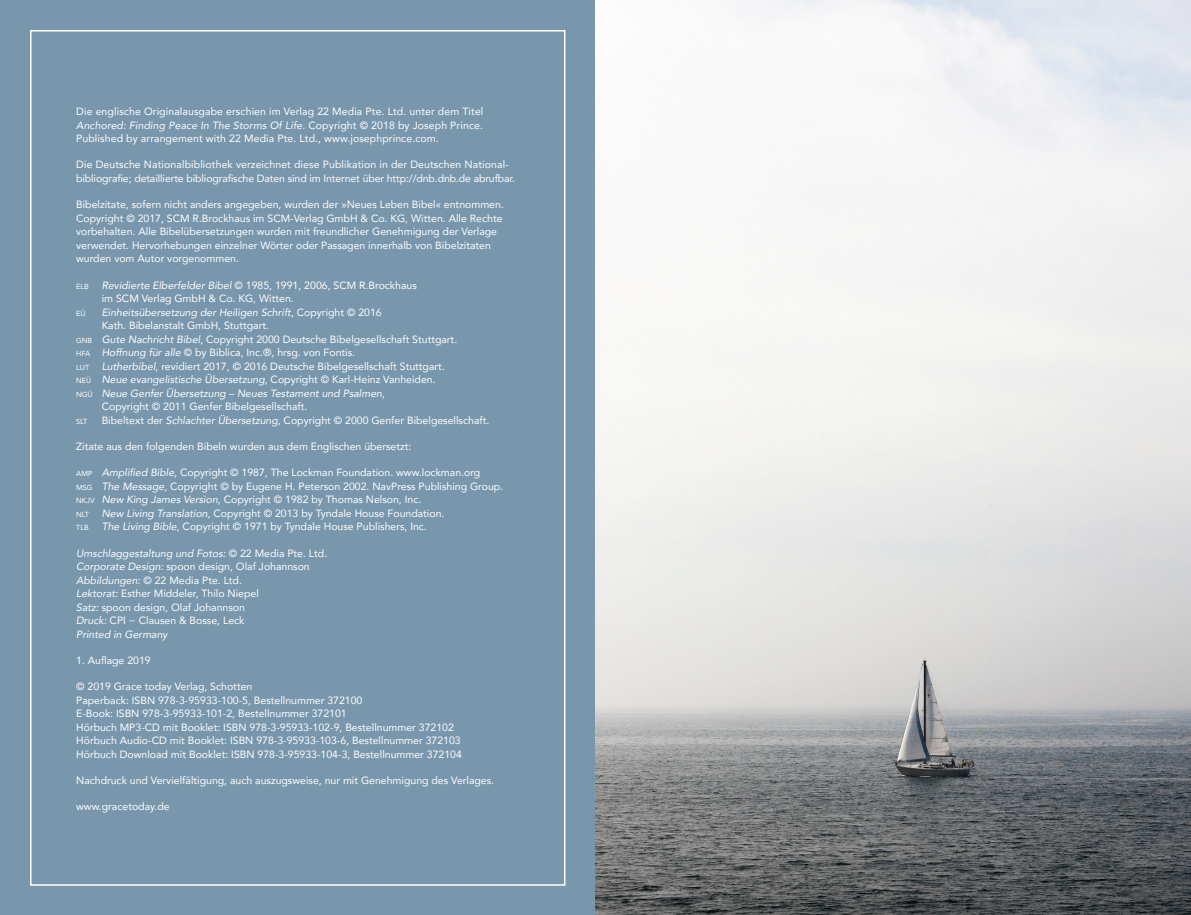
<style>
.page{position:relative;width:1191px;height:915px;background:#fff}
.page>*{position:absolute;margin:0;border:0;box-sizing:border-box;transform-origin:0 0}
.t1{font:10.5px/13.5px "Avenir";color:#fff}
.t2{font:italic 10.5px "Avenir";color:#fff}
.t3{font:7.35px "Avenir";color:#fff}
.s1{font-style:italic}
.s2{font-size:7.35px}
.s3{font-style:normal}
.s4{font-style:normal;font-size:7.35px}
</style>
<div class="page">
<div style="left:0;top:0;width:595px;height:914px;background:#7997ac"></div>
<img style="left:595px;top:0;width:596px;height:914px">
<p class="t1" style="left:76px;top:104px;width:409px;text-align:justify">Die englische Originalausgabe erschien im Verlag 22 Media Pte. Ltd. unter dem Titel <span class="s1">Anchored: Finding Peace In The Storms Of Life.</span> Copyright © 2018 by Joseph Prince.<br>Published by arrangement with 22 Media Pte. Ltd., www.josephprince.com.</p>
<p class="t1" style="left:76px;top:158px;width:440px">Die Deutsche Nationalbibliothek verzeichnet diese Publikation in der Deutschen National&shy;bibliografie; detaillierte bibliografische Daten sind im Internet über http://dnb.dnb.de abrufbar.</p>
<p class="t1" style="left:76px;top:197px;width:429px">Bibelzitate, sofern nicht anders angegeben, wurden der »Neues Leben Bibel« entnommen.<br>Copyright © 2017, SCM R.Brockhaus im SCM-Verlag GmbH &amp; Co. KG, Witten. Alle Rechte vorbehalten. Alle Bibelübersetzungen wurden mit freundlicher Genehmigung der Verlage verwendet. Hervorhebungen einzelner Wörter oder Passagen innerhalb von Bibelzitaten wurden vom Autor vorgenommen.</p>
<p class="t1" style="left:102px;top:278px;width:316px;text-indent:-26px"><span class="s2">ELB</span> <span class="s1">Revidierte Elberfelder Bibel</span> © 1985, 1991, 2006, SCM R.Brockhaus im SCM Verlag GmbH &amp; Co. KG, Witten.</p>
<p class="t3" style="left:76px;top:307px;width:11px">EÜ</p>
<p class="t2" style="left:102px;top:305px;width:281px">Einheitsübersetzung der Heiligen Schrift<span class="s3">, Copyright © 2016</span></p>
<p class="t1" style="left:102px;top:318px;width:169px">Kath. Bibelanstalt GmbH, Stuttgart.</p>
<p class="t1" style="left:76px;top:332px;width:382px"><span class="s2">GNB</span> <span class="s1">Gute Nachricht Bibel</span>, Copyright 2000 Deutsche Bibelgesellschaft Stuttgart.</p>
<p class="t1" style="left:76px;top:345px;width:280px"><span class="s2">HFA</span> <span class="s1">Hoffnung für alle</span> © by Biblica, Inc.®, hrsg. von Fontis.</p>
<p class="t1" style="left:76px;top:359px;width:370px"><span class="s2">LUT</span> <span class="s1">Lutherbibel,</span> revidiert 2017, © 2016 Deutsche Bibelgesellschaft Stuttgart.</p>
<p class="t1" style="left:76px;top:372px;width:361px"><span class="s2">NEÜ</span> <span class="s1">Neue evangelistische Übersetzung</span>, Copyright © Karl-Heinz Vanheiden.</p>
<p class="t2" style="left:76px;top:386px;width:310px"><span class="s4">NGÜ</span> Neue Genfer Übersetzung – Neues Testament und Psalmen<span class="s3">,</span></p>
<p class="t1" style="left:102px;top:399px;width:207px">Copyright © 2011 Genfer Bibelgesellschaft.</p>
<p class="t3" style="left:76px;top:415px;width:13px">SLT</p>
<p class="t1" style="left:102px;top:413px;width:389px">Bibeltext der <span class="s1">Schlachter Übersetzung</span>, Copyright © 2000 Genfer Bibelgesellschaft.</p>
<p class="t1" style="left:76px;top:439px;width:337px">Zitate aus den folgenden Bibeln wurden aus dem Englischen übersetzt:</p>
<p class="t1" style="left:76px;top:465px;width:428px"><span class="s2">AMP</span> <span class="s1">Amplified Bible</span>, Copyright © 1987, The Lockman Foundation. www.lockman.org<br><span class="s2">MSG</span> <span class="s1">The Message</span>, Copyright © by Eugene H. Peterson 2002. NavPress Publishing Group.<br><span class="s2">NKJV</span> <span class="s1">New King James Version</span>, Copyright © 1982 by Thomas Nelson, Inc.<br><span class="s2">NLT</span> <span class="s1">New Living Translation</span>, Copyright © 2013 by Tyndale House Foundation.<br><span class="s2">TLB</span> <span class="s1">The Living Bible</span>, Copyright © 1971 by Tyndale House Publishers, Inc.</p>
<p class="t1" style="left:76px;top:545px;width:253px"><span class="s1">Umschlaggestaltung und Fotos:</span> © 22 Media Pte. Ltd.<br><span class="s1">Corporate Design:</span> spoon design, Olaf Johannson <span class="s1">Abbildungen:</span> © 22 Media Pte. Ltd.<br><span class="s1">Lektorat:</span> Esther Middeler, Thilo Niepel<br><span class="s1">Satz:</span> spoon design, Olaf Johannson<br><span class="s1">Druck:</span> CPI − Clausen &amp; Bosse, Leck<br><span class="s1">Printed in Germany</span></p>
<p class="t1" style="left:76px;top:653px;width:76px">1. Auflage 2019</p>
<p class="t1" style="left:76px;top:679px;width:387px">© 2019 Grace today Verlag, Schotten<br>Paperback: ISBN 978-3-95933-100-5, Bestellnummer 372100<br>E-Book: ISBN 978-3-95933-101-2, Bestellnummer 372101<br>Hörbuch MP3-CD mit Booklet: ISBN 978-3-95933-102-9, Bestellnummer 372102<br>Hörbuch Audio-CD mit Booklet: ISBN 978-3-95933-103-6, Bestellnummer 372103<br>Hörbuch Download mit Booklet: ISBN 978-3-95933-104-3, Bestellnummer 372104</p>
<p class="t1" style="left:76px;top:773px;width:419px">Nachdruck und Vervielfältigung, auch auszugsweise, nur mit Genehmigung des Verlages.</p>
<p class="t1" style="left:76px;top:799px;width:95px">www.gracetoday.de</p>
</div>
